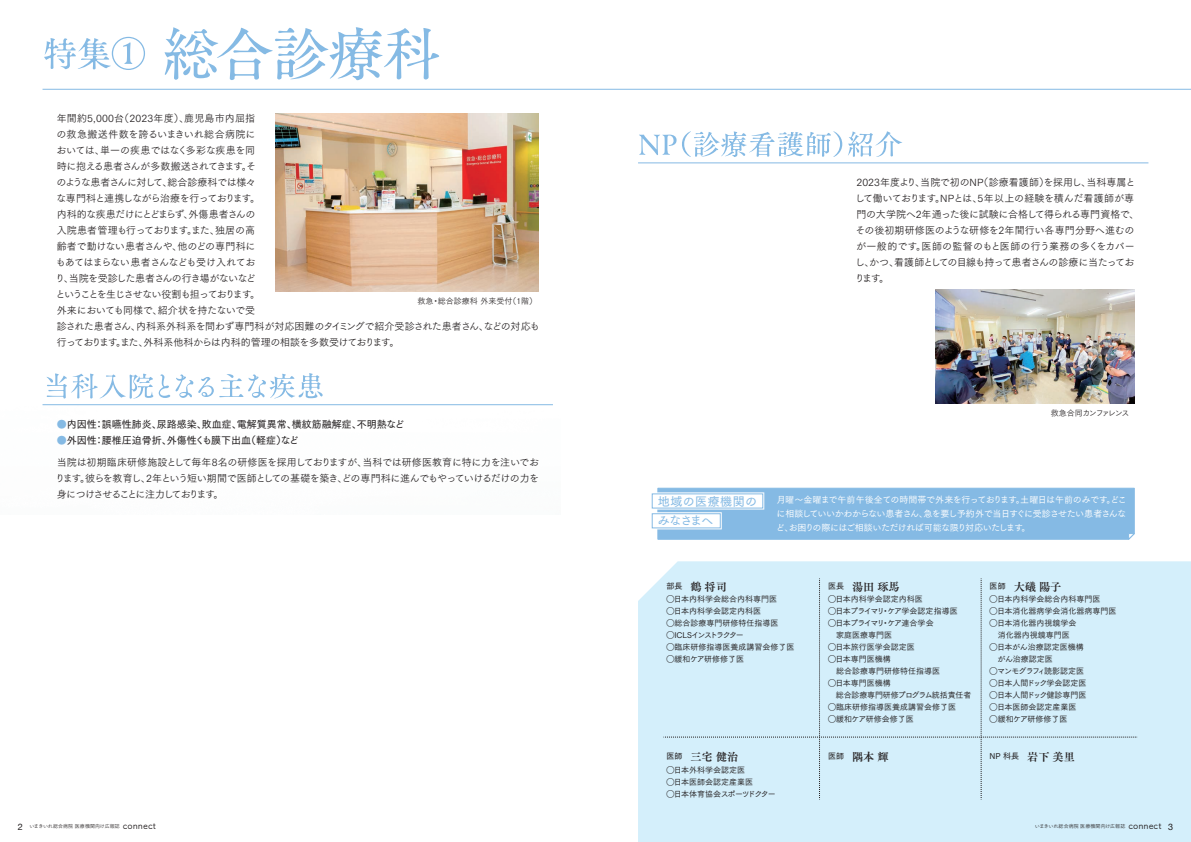
<style>
.page{position:relative;width:1191px;height:842px;background:#fff}
.page>*{position:absolute;margin:0;border:0;box-sizing:border-box;transform-origin:0 0}
.t1{font:12px/19.8px "Tsuku Go Pro D";letter-spacing:.02em;color:#85bae4}
.t2{font:11.2px "Tsuku A Old Min Pr 6 N B";color:#231f20}
.t3{font:10px/16px "Tsuku Go Pro R";letter-spacing:-.035em;color:#231f20;text-align:justify}
.t4{font:10px/16px "Tsuku Go Pro R";letter-spacing:-.015em;color:#231f20}
.t5{font:10px "Tsuku Go Pro D";color:#231f20}
.t6{font:9px/14px "Tsuku Go Pro M";letter-spacing:-.06em;color:#fff;text-align:justify}
.t7{font:8px/12px "Tsuku Go Pro M";color:#231f20}
.t8{font:8px "Tsuku Go Pro D";color:#231f20}
.t9{font:8px "Tsuku Go Pro M";letter-spacing:-.07em;color:#231f20}
.t10{font:8px "Tsuku Go Pro M";letter-spacing:-.02em;color:#231f20}
.t11{font:8px "Tsuku Go Pro R";color:#231f20}
.t12{font:8px "Tsuku Go Pro M";letter-spacing:-.09em;color:#231f20}
.t13{font:8px "Tsuku Go Pro M";letter-spacing:-.1em;color:#231f20}
.t14{font:8px "Tsuku Go Pro R";letter-spacing:-.145em;color:#231f20}
.t15{font:5px "Tsuku Go Pro R";letter-spacing:.005em;color:#231f20}
.s1{color:#85bae4}
.s2{font-family:"Tsuku A Old Min Pr 6 N B";font-size:11.2px}
.s3{font-family:"Tsuku Go Pro D";font-size:8px}
.s4{font-family:"Helvetica Neue";font-size:9px}
.s5{font-family:"Tsuku A Rd Gothic Std M";font-size:9px}
</style>
<div class="page">
<svg style="left:44px;top:37px;width:101px;height:33px"></svg>
<svg style="left:165px;top:27px;width:274px;height:53px"></svg>
<hr style="left:43px;top:89px;width:1148px;height:1px;background:#85bae4">
<svg style="left:639px;top:135px;width:37px;height:20px"></svg>
<svg style="left:682px;top:131px;width:160px;height:26px"></svg>
<svg style="left:848px;top:131px;width:54px;height:26px"></svg>
<hr style="left:638px;top:163px;width:510px;height:1px;background:#85bae4">
<svg style="left:46px;top:373px;width:107px;height:26px"></svg>
<svg style="left:159px;top:373px;width:163px;height:25px"></svg>
<hr style="left:43px;top:404px;width:510px;height:1px;background:#85bae4">
<img style="left:275px;top:113px;width:264px;height:179px">
<img style="left:935px;top:290px;width:199px;height:113px">
<div style="left:638px;top:561px;width:553px;height:281px;background:#d4effb"></div>
<div style="left:663px;top:578px;width:474px;height:222px;background:#d4effb"></div>
<div style="left:657px;top:488px;width:478px;height:52px;background:#85bae4"></div>
<div style="left:652px;top:494px;width:111px;height:14px;background:#fff"></div>
<div style="left:650px;top:492px;width:114px;height:18px;border:3px solid #fff"></div>
<div style="left:651px;top:493px;width:112px;height:16px;border:1px solid #85bae4"></div>
<div style="left:652px;top:514px;width:68px;height:14px;background:#fff"></div>
<div style="left:650px;top:512px;width:71px;height:17px;border:3px solid #fff"></div>
<div style="left:651px;top:513px;width:69px;height:15px;border:1px solid #85bae4"></div>
<p class="t3" style="left:55px;top:109px;width:486px;text-align:left">年間約5,000台（2023年度）、鹿児島市内屈指<br>の救急搬送件数を誇るいまきいれ総合病院に<br>おいては、単一の疾患ではなく多彩な疾患を同<br>時に抱える患者さんが多数搬送されてきます。そ<br>のような患者さんに対して、総合診療科では様々<br>な専門科と連携しながら治療を行っております。<br>内科的な疾患だけにとどまらず、外傷患者さんの<br>入院患者管理も行っております。また、独居の高<br>齢者で動けない患者さんや、他のどの専門科に<br>もあてはまらない患者さんなども受け入れてお<br>り、当院を受診した患者さんの行き場がないなど<br>ということを生じさせない役割も担っております。<br>外来においても同様で、紹介状を持たないで受<br>診された患者さん、内科系外科系を問わず専門科が対応困難のタイミングで紹介受診された患者さん、などの対応も行っております。また、外科系他科からは内科的管理の相談を多数受けております。</p>
<p class="t11" style="left:417px;top:295px;width:121px">救急・総合診療科 外来受付（1階）</p>
<p class="t5" style="left:57px;top:416px;width:349px"><span class="s1">●</span>内因性：誤嚥性肺炎、尿路感染、敗血症、電解質異常、横紋筋融解症、不明熱など</p>
<p class="t5" style="left:57px;top:432px;width:244px"><span class="s1">●</span>外因性：腰椎圧迫骨折、外傷性くも膜下出血（軽症）など</p>
<p class="t3" style="left:55px;top:453px;width:485px">当院は初期臨床研修施設として毎年8名の研修医を採用しておりますが、当科では研修医教育に特に力を注いでおります。彼らを教育し、2年という短い期間で医師としての基礎を築き、どの専門科に進んでもやっていけるだけの力を身につけさせることに注力しております。</p>
<p class="t4" style="left:854px;top:173px;width:286px">2023年度より、当院で初のNP（診療看護師）を採用し、当科専属として働いております。NPとは、5年以上の経験を積んだ看護師が専門の大学院へ2年通った後に試験に合格して得られる専門資格で、その後初期研修医のような研修を2年間行い各専門分野へ進むのが一般的です。医師の監督のもと医師の行う業務の多くをカバーし、かつ、看護師としての目線も持って患者さんの診療に当たっております。</p>
<p class="t14" style="left:1051px;top:406px;width:80px">救急合同カンファレンス</p>
<p class="t1" style="left:658px;top:490px;width:101px">地域の医療機関のみなさまへ</p>
<p class="t8" style="left:666px;top:580px;width:62px">部長　<span class="s2">鶴 将司</span></p>
<p class="t6" style="left:776px;top:492px;width:352px">月曜～金曜まで午前午後全ての時間帯で外来を行っております。土曜日は午前のみです。どこに相談していいかわからない患者さん、急を要し予約外で当日すぐに受診させたい患者さんなど、お困りの際にはご相談いただければ可能な限り対応いたします。</p>
<p class="t2" style="left:828px;top:576px;width:73px"><span class="s3">医長　</span>湯田 琢馬</p>
<p class="t2" style="left:989px;top:576px;width:73px"><span class="s3">医師　</span>大礒 陽子</p>
<p class="t7" style="left:666px;top:593px;width:129px">◯日本内科学会総合内科専門医<br>◯日本内科学会認定内科医<br>◯総合診療専門研修特任指導医◯ICLSインストラクター<br>◯臨床研修指導医養成講習会修了医◯緩和ケア研修修了医</p>
<p class="t7" style="left:828px;top:593px;width:96px">◯日本内科学会認定内科医</p>
<p class="t9" style="left:828px;top:605px;width:131px">◯日本プライマリ・ケア学会認定指導医</p>
<p class="t12" style="left:828px;top:617px;width:107px">◯日本プライマリ・ケア連合学会</p>
<p class="t7" style="left:836px;top:629px;width:57px">家庭医療専門医</p>
<p class="t7" style="left:828px;top:641px;width:88px">◯日本旅行医学会認定医</p>
<p class="t7" style="left:828px;top:653px;width:64px">◯日本専門医機構</p>
<p class="t7" style="left:836px;top:665px;width:105px">総合診療専門研修特任指導医</p>
<p class="t7" style="left:828px;top:677px;width:64px">◯日本専門医機構</p>
<p class="t10" style="left:836px;top:689px;width:137px">総合診療専門研修プログラム統括責任者</p>
<p class="t7" style="left:828px;top:701px;width:129px">◯臨床研修指導医養成講習会修了医</p>
<p class="t7" style="left:828px;top:713px;width:87px">◯緩和ケア研修会修了医</p>
<p class="t7" style="left:989px;top:593px;width:112px">◯日本内科学会総合内科専門医</p>
<p class="t7" style="left:989px;top:605px;width:128px">◯日本消化器病学会消化器病専門医</p>
<p class="t7" style="left:989px;top:617px;width:88px">◯日本消化器内視鏡学会</p>
<p class="t7" style="left:997px;top:629px;width:74px">消化器内視鏡専門医</p>
<p class="t7" style="left:989px;top:641px;width:96px">◯日本がん治療認定医機構</p>
<p class="t7" style="left:997px;top:653px;width:57px">がん治療認定医</p>
<p class="t13" style="left:989px;top:665px;width:96px">◯マンモグラフィ読影認定医</p>
<p class="t7" style="left:989px;top:677px;width:98px">◯日本人間ドック学会認定医</p>
<p class="t7" style="left:989px;top:689px;width:98px">◯日本人間ドック健診専門医</p>
<p class="t7" style="left:989px;top:701px;width:88px">◯日本医師会認定産業医</p>
<p class="t7" style="left:989px;top:713px;width:79px">◯緩和ケア研修修了医</p>
<p class="t2" style="left:666px;top:746px;width:73px"><span class="s3">医師　</span>三宅 健治</p>
<p class="t8" style="left:828px;top:750px;width:62px">医師　<span class="s2">隅本 輝</span></p>
<p class="t8" style="left:989px;top:750px;width:87px">NP 科長　<span class="s2">岩下 美里</span></p>
<p class="t7" style="left:666px;top:763px;width:111px">◯日本外科学会認定医<br>◯日本医師会認定産業医<br>◯日本体育協会スポーツドクター</p>
<p class="t15" style="left:18px;top:822px;width:140px"><span class="s4">2</span> いまきいれ総合病院 医療機関向け広報誌 <span class="s5">connect</span></p>
<p class="t15" style="left:1034px;top:822px;width:140px">いまきいれ総合病院 医療機関向け広報誌 <span class="s5">connect</span> <span class="s4">3</span></p>
</div>
